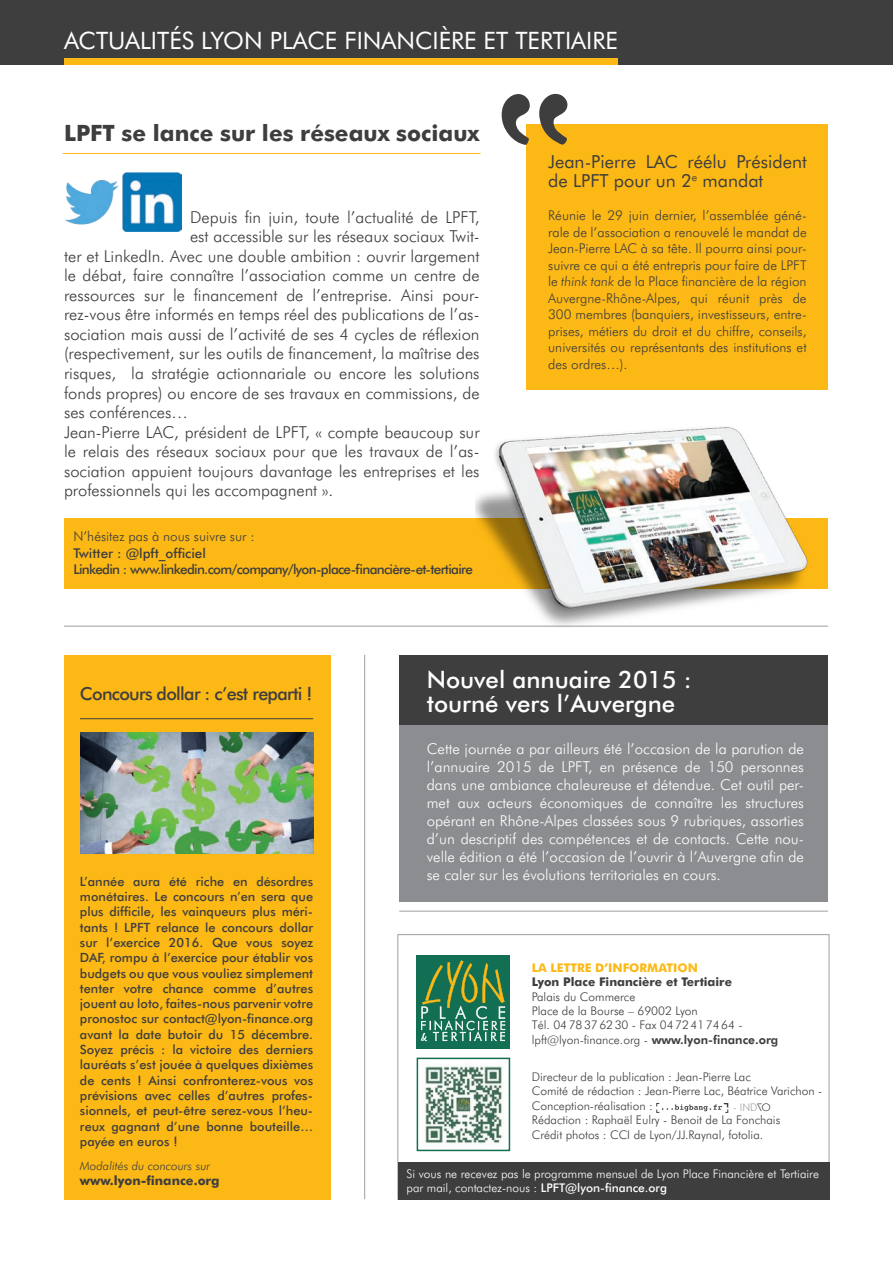
<style>
.page{position:relative;width:893px;height:1263px;background:#fff}
.page>*{position:absolute;margin:0;border:0;box-sizing:border-box;transform-origin:0 0}
.t1{font:24px "Futura BT";color:#fff}
.t2{font:500 24px "Futura BT";color:#fff}
.t3{font:700 22.5px "Futura BT";color:#3e3e3f}
.t4{font:18px/19.5px "Futura BT";color:#3e3e3f}
.t5{font:500 18px "Futura BT";letter-spacing:-.04em;color:#3e3e3f}
.t6{font:300 16.5px/19.5px "Futura BT";color:#3e3e3f;text-align:justify}
.t7{font:300 15px/18px "Futura BT";color:#fff;text-align:justify}
.t8{font:300 13.5px/16.5px "Futura BT";color:#3e3e3f;text-align:justify}
.t9{font:500 13.5px "Futura BT";letter-spacing:-.05em;color:#3e3e3f}
.t10{font:500 13.5px "Futura BT";color:#3e3e3f}
.t11{font:500 12.75px/15.3px "Futura BT";color:#3e3e3f;text-align:justify}
.t12{font:700 12.75px "Futura BT";color:#3e3e3f}
.t13{font:300 12px/14.4px "Futura BT";color:#3e3e3f}
.t14{font:300 12px/14.4px "Futura BT";color:#fff}
.t15{font:700 12px "Futura BT";color:#3e3e3f}
.t16{font:italic 300 12px "Futura BT";color:#3e3e3f}
.t17{font:700 12px "Futura BT";color:#fcb814}
.t18{font:300 10.5px "Futura BT";color:#9d9fa2}
.s1{font-style:italic}
.s2{font-weight:800}
.s3{font-weight:500}
</style>
<div class="page">
<div style="left:398px;top:1162px;width:432px;height:37px;background:#3e3e3f"></div>
<div style="left:0;top:0;width:893px;height:64px;background:#3e3e3f"></div>
<svg style="left:656px;top:1103px;width:72px;height:10px"></svg>
<hr style="left:364px;top:655px;width:1px;height:544px;background:#9d9fa2">
<hr style="left:64px;top:626px;width:764px;height:1px;background:#9d9fa2">
<hr style="left:399px;top:911px;width:429px;height:1px;background:#9d9fa2">
<div style="left:64px;top:58px;width:554px;height:6px;background:#fcb814"></div>
<div style="left:64px;top:655px;width:266px;height:544px;background:#fcb814"></div>
<hr style="left:80px;top:718px;width:233px;height:1px;background:#3e3e3f">
<hr style="left:63px;top:153px;width:417px;height:1px;background:#fcb814">
<img style="left:81px;top:733px;width:232px;height:120px">
<div style="left:417px;top:955px;width:93px;height:94px;background:#136f54"></div>
<svg style="left:421px;top:960px;width:84px;height:81px"></svg>
<img style="left:424px;top:1066px;width:79px;height:78px">
<div style="left:417px;top:1057px;width:93px;height:94px;border:2px solid #136f54"></div>
<div style="left:65px;top:519px;width:763px;height:70px;background:#fcb814"></div>
<img style="left:475px;top:427px;width:337px;height:200px">
<div style="left:400px;top:655px;width:428px;height:246px;background:#3e3e3f"></div>
<div style="left:527px;top:124px;width:301px;height:266px;background:#fcb814"></div>
<div style="left:400px;top:725px;width:428px;height:176px;background:#8b8d90"></div>
<img style="left:64px;top:172px;width:118px;height:60px">
<svg style="left:502px;top:94px;width:65px;height:51px"></svg>
<p class="t1" style="left:64px;top:26px;width:555px">ACTUALITÉS LYON PLACE FINANCIÈRE ET TERTIAIRE</p>
<p class="t3" style="left:64px;top:119px;width:417px">LPFT se lance sur les réseaux sociaux</p>
<p class="t6" style="left:190px;top:207px;width:291px">Depuis fin juin, toute l’actualité de LPFT,</p>
<p class="t6" style="left:190px;top:227px;width:291px">est accessible sur les réseaux sociaux Twit-</p>
<p class="t6" style="left:64px;top:246px;width:417px">ter et LinkedIn. Avec une double ambition : ouvrir largement</p>
<p class="t6" style="left:64px;top:266px;width:417px">le débat, faire connaître l’association comme un centre de</p>
<p class="t6" style="left:64px;top:285px;width:417px">ressources sur le financement de l’entreprise. Ainsi pour-</p>
<p class="t6" style="left:64px;top:305px;width:417px">rez-vous être informés en temps réel des publications de l’as-</p>
<p class="t6" style="left:64px;top:324px;width:417px">sociation mais aussi de l’activité de ses 4 cycles de réflexion</p>
<p class="t6" style="left:64px;top:344px;width:417px">(respectivement, sur les outils de financement, la maîtrise des</p>
<p class="t6" style="left:64px;top:363px;width:417px">risques, la stratégie actionnariale ou encore les solutions</p>
<p class="t6" style="left:64px;top:383px;width:417px">fonds propres) ou encore de ses travaux en commissions, de</p>
<p class="t6" style="left:64px;top:402px;width:125px">ses conférences…</p>
<p class="t6" style="left:64px;top:422px;width:417px">Jean-Pierre LAC, président de LPFT, « compte beaucoup sur le relais des réseaux sociaux pour que les travaux de l’as&shy;sociation appuient toujours davantage les entreprises et les professionnels qui les accompagnent ».</p>
<p class="t8" style="left:73px;top:528px;width:183px">N’hésitez pas à nous suivre sur :</p>
<p class="t10" style="left:73px;top:545px;width:134px">Twitter : @lpft_officiel</p>
<p class="t9" style="left:73px;top:561px;width:401px">Linkedin : www.linkedin.com/company/lyon-place-financière-et-tertiaire</p>
<p class="t4" style="left:548px;top:151px;width:260px">Jean-Pierre LAC réélu Président de LPFT pour un 2<sup>e</sup> mandat</p>
<p class="t8" style="left:548px;top:207px;width:260px">Réunie le 29 juin dernier, l’assemblée géné&shy;rale de l’association a renouvelé le mandat de Jean-Pierre LAC à sa tête. Il pourra ainsi pour&shy;suivre ce qui a été entrepris pour faire de LPFT le <span class="s1">think tank</span> de la Place financière de la région Auvergne-Rhône-Alpes, qui réunit près de 300 membres (banquiers, investisseurs, entre&shy;prises, métiers du droit et du chiffre, conseils, universités ou représentants des institutions et des ordres…).</p>
<p class="t5" style="left:80px;top:682px;width:234px">Concours dollar : c’est reparti !</p>
<p class="t11" style="left:80px;top:873px;width:235px">L’année aura été riche en désordres monétaires. Le concours n’en sera que plus difficile, les vainqueurs plus méri&shy;tants ! LPFT relance le concours dollar sur l’exercice 2016. Que vous soyez DAF, rompu à l’exercice pour établir vos budgets ou que vous vouliez simplement tenter votre chance comme d’autres jouent au loto, faites-nous parvenir votre pronostoc sur contact@lyon-finance.org avant la date butoir du 15 décembre.<br>Soyez précis : la victoire des derniers lauréats s’est jouée à quelques dixièmes de cents ! Ainsi confronterez-vous vos prévisions avec celles d’autres profes&shy;sionnels, et peut-être serez-vous l’heu&shy;reux gagnant d’une bonne bouteille… payée en euros !</p>
<p class="t16" style="left:80px;top:1158px;width:132px">Modalités du concours sur</p>
<p class="t12" style="left:80px;top:1172px;width:141px">www.lyon-finance.org</p>
<p class="t2" style="left:427px;top:664px;width:266px">Nouvel annuaire 2015 :</p>
<p class="t2" style="left:427px;top:688px;width:250px">tourné vers l’Auvergne</p>
<p class="t7" style="left:427px;top:739px;width:379px">Cette journée a par ailleurs été l’occasion de la parution de l’annuaire 2015 de LPFT, en présence de 150 personnes dans une ambiance chaleureuse et détendue. Cet outil per&shy;met aux acteurs économiques de connaître les structures opérant en Rhône-Alpes classées sous 9 rubriques, assorties d’un descriptif des compétences et de contacts. Cette nou&shy;velle édition a été l’occasion de l’ouvrir à l’Auvergne afin de se caler sur les évolutions territoriales en cours.</p>
<p class="t17" style="left:532px;top:960px;width:168px">LA LETTRE D’INFORMATION</p>
<p class="t15" style="left:532px;top:974px;width:202px">Lyon Place Financière et Tertiaire</p>
<p class="t13" style="left:532px;top:989px;width:167px">Palais du Commerce<br>Place de la Bourse – 69002 Lyon</p>
<p class="t13" style="left:532px;top:1018px;width:212px">Tél. 0478376230 - Fax 0472417464 -</p>
<p class="t13" style="left:532px;top:1032px;width:248px">lpft@lyon-finance.org - <span class="s2">www.lyon-finance.org</span></p>
<p class="t13" style="left:532px;top:1069px;width:292px">Directeur de la publication : Jean-Pierre Lac<br>Comité de rédaction : Jean-Pierre Lac, Béatrice Varichon -<br>Conception-réalisation :</p>
<p class="t13" style="left:532px;top:1113px;width:250px">Rédaction : Raphaël Eulry - Benoit de La Fonchais</p>
<p class="t13" style="left:532px;top:1127px;width:233px">Crédit photos : CCI de Lyon/JJ.Raynal, fotolia.</p>
<p class="t18" style="left:733px;top:1101px;width:26px">- IND</p>
<p class="t14" style="left:407px;top:1166px;width:414px">Si vous ne recevez pas le programme mensuel de Lyon Place Financière et Tertiaire par mail, contactez-nous : <span class="s3">LPFT@lyon-finance.org</span></p>
</div>
